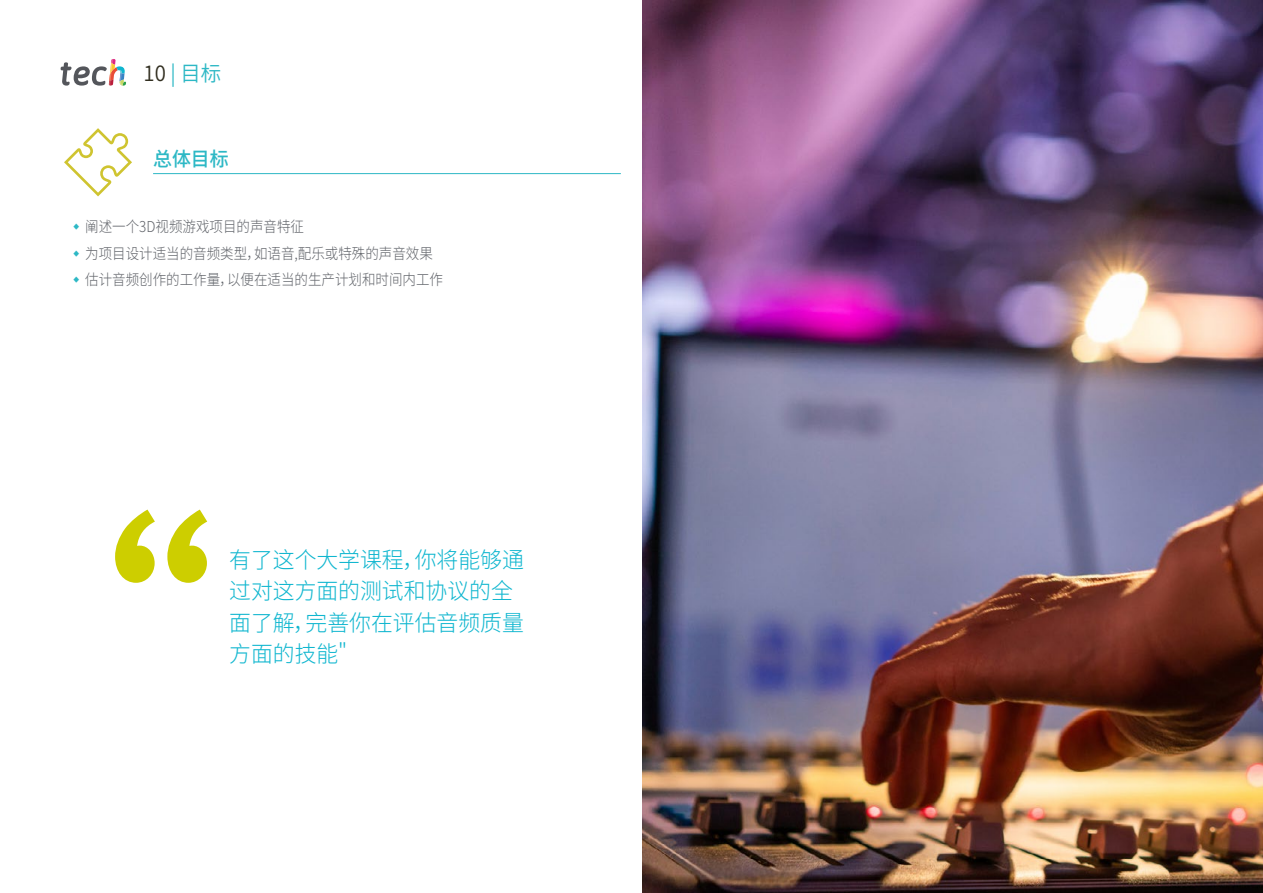
<style>
.page{position:relative;width:1263px;height:893px;background:#fff}
.page>*{position:absolute;margin:0;border:0;box-sizing:border-box;transform-origin:0 0}
.t1{font:300 22.5px/31.5px "Source Han Sans CN";color:#0fb6cf}
.t2{font:21px "Source Han Sans CN";color:#2db8c5}
.t3{font:500 19.5px "Source Han Sans CN";color:#2db8c5}
.t4{font:300 15px/26.7px "Source Han Sans CN";color:#61646a;scale:.9 1}
.s1{color:#312e20}
</style>
<div class="page">
<hr style="left:153px;top:173px;width:468px;height:1px;background:#2db8c5">
<svg style="left:64px;top:128px;width:68px;height:68px"></svg>
<img style="left:642px;top:0;width:621px;height:893px">
<svg style="left:61px;top:59px;width:65px;height:27px"></svg>
<svg style="left:115px;top:510px;width:92px;height:73px"></svg>
<h2 class="t2" style="left:144px;top:61px;width:79px"><span class="s1">10</span> | 目标</h2>
<h3 class="t3" style="left:153px;top:148px;width:77px">总体目标</h3>
<p class="t4" style="left:85px;top:213px;width:399px">阐述一个3D视频游戏项目的声音特征<br>为项目设计适当的音频类型，如语音,配乐或特殊的声音效果估计音频创作的工作量，以便在适当的生产计划和时间内工作</p>
<h1 class="t1" style="left:229px;top:544px;width:296px">有了这个大学课程，你将能够通过对这方面的测试和协议的全面了解，完善你在评估音频质量方面的技能"</h1>
</div>
